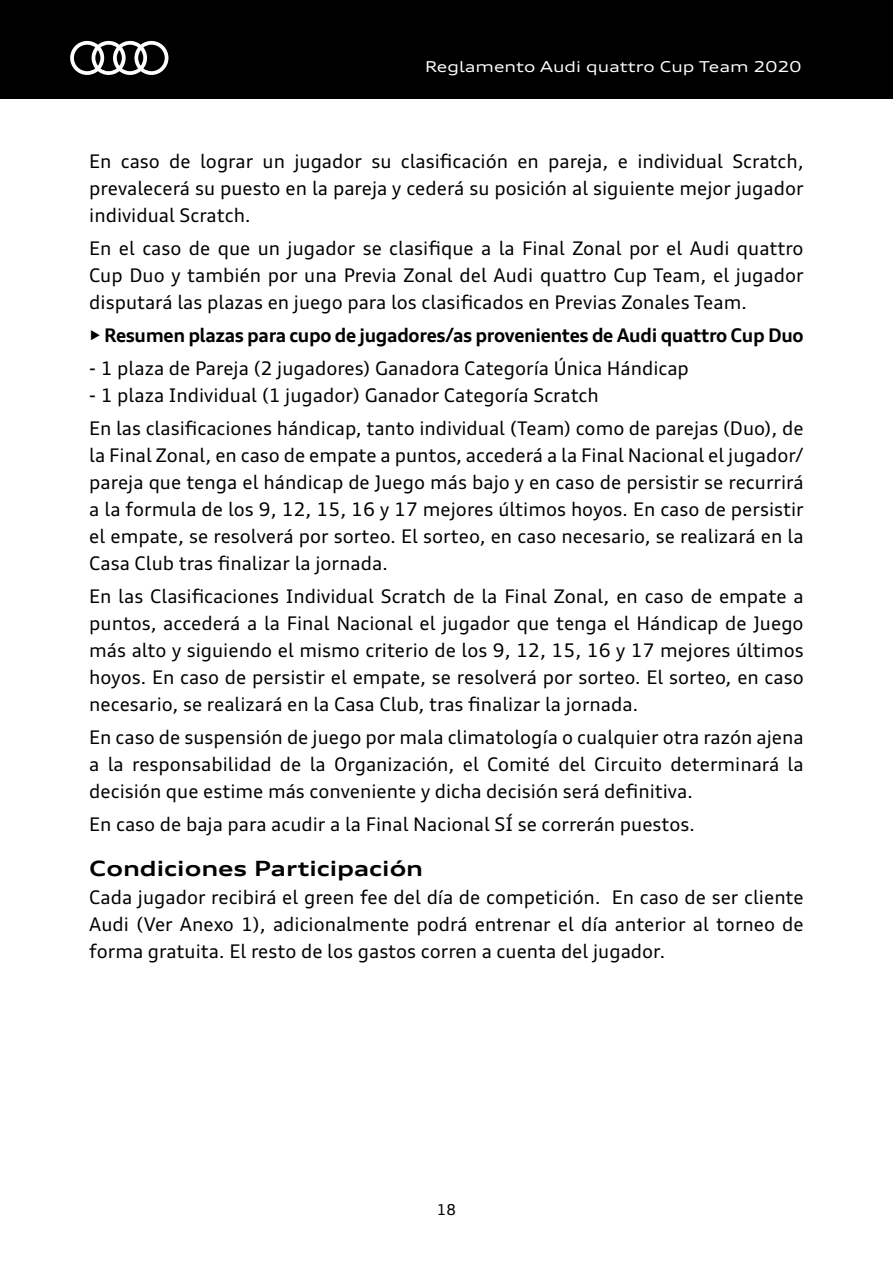
<style>
.page{position:relative;width:893px;height:1263px;background:#fff}
.page>*{position:absolute;margin:0;border:0;box-sizing:border-box;transform-origin:0 0}
.t1{font:700 expanded 21px "Audi Type";color:#000}
.t2{font:18.75px/27px "Audi Type";color:#000;text-align:justify}
.t3{font:700 18.75px "Audi Type";letter-spacing:-.02em;color:#000}
.t4{font:expanded 15px "Audi Type";color:#fff}
.t5{font:15px "Audi Type";color:#000}
</style>
<div class="page">
<div style="left:0;top:0;width:893px;height:99px;background:#000"></div>
<svg style="left:70px;top:41px;width:98px;height:34px"></svg>
<p class="t4" style="left:425px;top:57px;width:378px">Reglamento Audi quattro Cup Team 2020</p>
<p class="t2" style="left:89px;top:148px;width:716px">En caso de lograr un jugador su clasificación en pareja, e individual Scratch, prevalecerá su puesto en la pareja y cederá su posición al siguiente mejor jugador individual Scratch.</p>
<p class="t2" style="left:89px;top:235px;width:716px">En el caso de que un jugador se clasifique a la Final Zonal por el Audi quattro Cup Duo y también por una Previa Zonal del Audi quattro Cup Team, el jugador disputará las plazas en juego para los clasificados en Previas Zonales Team.</p>
<p class="t3" style="left:89px;top:324px;width:716px">• Resumen plazas para cupo de jugadores/as provenientes de Audi quattro Cup Duo</p>
<p class="t2" style="left:89px;top:355px;width:601px">- 1 plaza de Pareja (2 jugadores) Ganadora Categoría Única Hándicap</p>
<p class="t2" style="left:89px;top:379px;width:716px;line-height:33px">- 1 plaza Individual (1 jugador) Ganador Categoría Scratch<br>En las clasificaciones hándicap, tanto individual (Team) como de parejas (Duo), de</p>
<p class="t2" style="left:89px;top:442px;width:716px">la Final Zonal, en caso de empate a puntos, accederá a la Final Nacional el jugador/ pareja que tenga el hándicap de Juego más bajo y en caso de persistir se recurrirá a la formula de los 9, 12, 15, 16 y 17 mejores últimos hoyos. En caso de persistir el empate, se resolverá por sorteo. El sorteo, en caso necesario, se realizará en la Casa Club tras finalizar la jornada.</p>
<p class="t2" style="left:89px;top:583px;width:716px">En las Clasificaciones Individual Scratch de la Final Zonal, en caso de empate a puntos, accederá a la Final Nacional el jugador que tenga el Hándicap de Juego más alto y siguiendo el mismo criterio de los 9, 12, 15, 16 y 17 mejores últimos hoyos. En caso de persistir el empate, se resolverá por sorteo. El sorteo, en caso necesario, se realizará en la Casa Club, tras finalizar la jornada.</p>
<p class="t2" style="left:89px;top:724px;width:716px">En caso de suspensión de juego por mala climatología o cualquier otra razón ajena a la responsabilidad de la Organización, el Comité del Circuito determinará la decisión que estime más conveniente y dicha decisión será definitiva.</p>
<p class="t2" style="left:89px;top:811px;width:607px">En caso de baja para acudir a la Final Nacional SÍ se correrán puestos.</p>
<p class="t1" style="left:89px;top:854px;width:335px">Condiciones Participación</p>
<p class="t2" style="left:89px;top:883px;width:716px">Cada jugador recibirá el green fee del día de competición. En caso de ser cliente Audi (Ver Anexo 1), adicionalmente podrá entrenar el día anterior al torneo de forma gratuita. El resto de los gastos corren a cuenta del jugador.</p>
<p class="t5" style="left:437px;top:1200px;width:21px">18</p>
</div>
